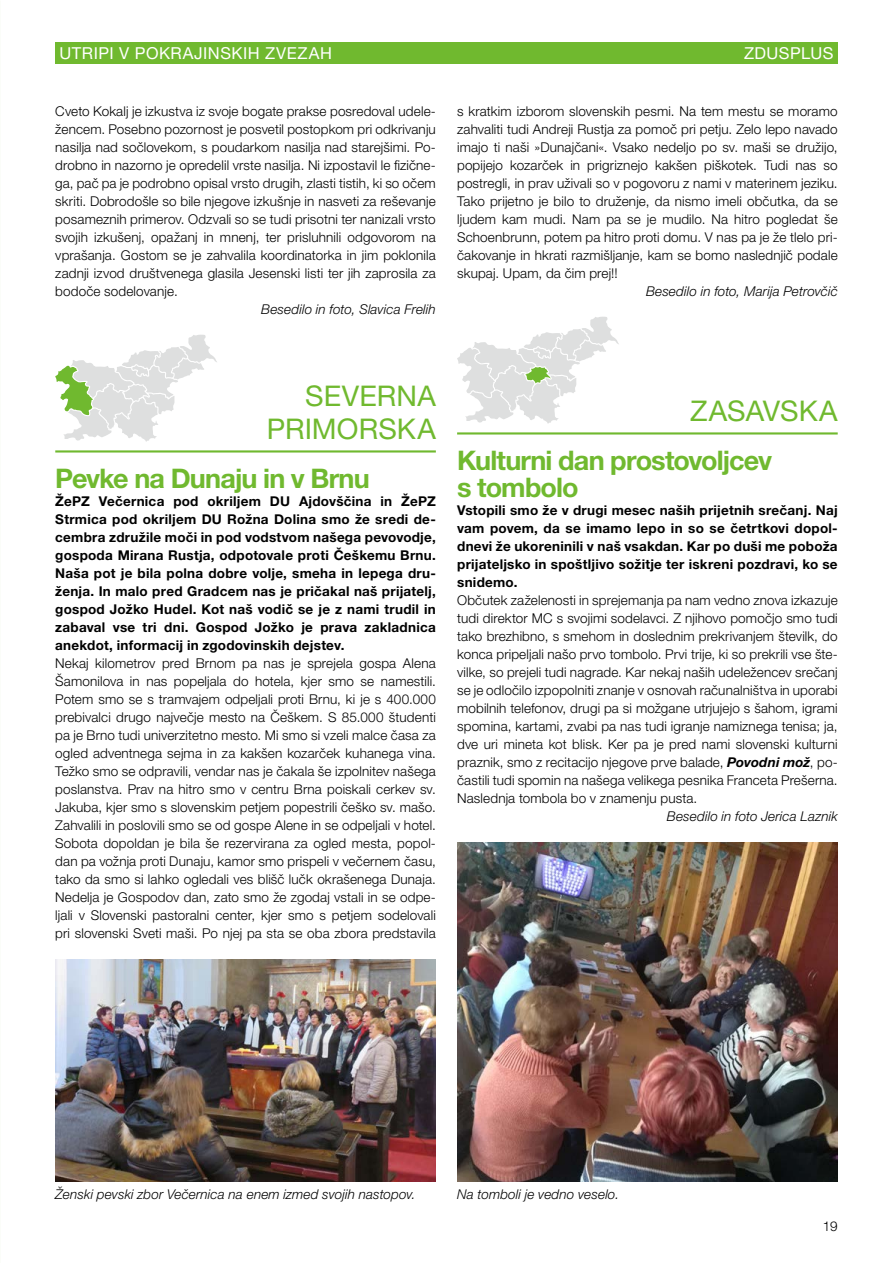
<style>
.page{position:relative;width:893px;height:1263px;background:#fff}
.page>*{position:absolute;margin:0;border:0;box-sizing:border-box;transform-origin:0 0}
.pokrajina{font:28.5px/33px "Helvetica Neue LT Pro";letter-spacing:.005em;color:#70b92f;text-align:right}
.Naslov_mali{font:700 27px/27px "Helvetica Neue LT Pro";letter-spacing:-.03em;color:#70b92f}
.PASICA{font:16.5px "Helvetica Neue LT Pro";letter-spacing:.03em;color:#fff}
.BODY{font:300 13.5px/18px "Helvetica Neue LT Pro";letter-spacing:.01em;color:#000;text-align:justify}
.BODY-2{font:700 13.5px/18px "Helvetica Neue LT Pro";letter-spacing:.02em;color:#000;text-align:justify}
.Avtor{font:italic 300 13.5px "Helvetica Neue LT Pro";letter-spacing:.01em;color:#000}
.PODPIS{font:italic 300 13.5px "Helvetica Neue LT Pro";letter-spacing:.01em;color:#000}
.s1{font-weight:700;font-style:italic}
</style>
<div class="page">
<div style="left:55px;top:43px;width:783px;height:21px;background:#70b92f"></div>
<svg style="left:55px;top:335px;width:162px;height:107px"></svg>
<hr style="left:55px;top:450px;width:381px;height:2px;background:#70b92f">
<svg style="left:457px;top:317px;width:162px;height:107px"></svg>
<hr style="left:457px;top:432px;width:381px;height:2px;background:#70b92f">
<img style="left:55px;top:959px;width:381px;height:222px">
<img style="left:457px;top:842px;width:381px;height:339px">
<p class="PASICA" style="left:60px;top:43px;width:274px">UTRIPI V POKRAJINSKIH ZVEZAH</p>
<p class="PASICA" style="left:744px;top:43px;width:91px">ZDUSPLUS</p>
<p class="BODY" style="left:55px;top:102px;width:382px">Cveto Kokalj je izkustva iz svoje bogate prakse posredoval udele&shy;žencem. Posebno pozornost je posvetil postopkom pri odkrivanju nasilja nad sočlovekom, s poudarkom nasilja nad starejšimi. Po&shy;drobno in nazorno je opredelil vrste nasilja. Ni izpostavil le fizične&shy;ga, pač pa je podrobno opisal vrsto drugih, zlasti tistih, ki so očem skriti. Dobrodošle so bile njegove izkušnje in nasveti za reševanje posameznih primerov. Odzvali so se tudi prisotni ter nanizali vrsto svojih izkušenj, opažanj in mnenj, ter prisluhnili odgovorom na vprašanja. Gostom se je zahvalila koordinatorka in jim poklonila zadnji izvod društvenega glasila Jesenski listi ter jih zaprosila za bodoče sodelovanje.</p>
<p class="Avtor" style="left:261px;top:301px;width:176px">Besedilo in foto, Slavica Frelih</p>
<p class="BODY" style="left:457px;top:102px;width:382px">s kratkim izborom slovenskih pesmi. Na tem mestu se moramo zahvaliti tudi Andreji Rustja za pomoč pri petju. Zelo lepo navado imajo ti naši »Dunajčani«. Vsako nedeljo po sv. maši se družijo, popijejo kozarček in prigriznejo kakšen piškotek. Tudi nas so postregli, in prav uživali so v pogovoru z nami v materinem jeziku.<br>Tako prijetno je bilo to druženje, da nismo imeli občutka, da se ljudem kam mudi. Nam pa se je mudilo. Na hitro pogledat še Schoenbrunn, potem pa hitro proti domu. V nas pa je že tlelo pri&shy;čakovanje in hkrati razmišljanje, kam se bomo naslednjič podale skupaj. Upam, da čim prej!!</p>
<p class="Avtor" style="left:646px;top:283px;width:193px">Besedilo in foto, Marija Petrovčič</p>
<p class="pokrajina" style="left:267px;top:379px;width:170px">SEVERNA<br>PRIMORSKA</p>
<p class="Naslov_mali" style="left:55px;top:464px;width:316px">Pevke na Dunaju in v Brnu</p>
<p class="BODY-2" style="left:55px;top:492px;width:382px">ŽePZ Večernica pod okriljem DU Ajdovščina in ŽePZ Strmica pod okriljem DU Rožna Dolina smo že sredi de&shy;cembra združile moči in pod vodstvom našega pevovodje, gospoda Mirana Rustja, odpotovale proti Češkemu Brnu.<br>Naša pot je bila polna dobre volje, smeha in lepega dru&shy;ženja. In malo pred Gradcem nas je pričakal naš prijatelj, gospod Jožko Hudel. Kot naš vodič se je z nami trudil in zabaval vse tri dni. Gospod Jožko je prava zakladnica anekdot, informacij in zgodovinskih dejstev.</p>
<p class="BODY" style="left:55px;top:654px;width:382px">Nekaj kilometrov pred Brnom pa nas je sprejela gospa Alena Šamonilova in nas popeljala do hotela, kjer smo se namestili.<br>Potem smo se s tramvajem odpeljali proti Brnu, ki je s 400.000 prebivalci drugo največje mesto na Češkem. S 85.000 študenti pa je Brno tudi univerzitetno mesto. Mi smo si vzeli malce časa za ogled adventnega sejma in za kakšen kozarček kuhanega vina.<br>Težko smo se odpravili, vendar nas je čakala še izpolnitev našega poslanstva. Prav na hitro smo v centru Brna poiskali cerkev sv.<br>Jakuba, kjer smo s slovenskim petjem popestrili češko sv. mašo.<br>Zahvalili in poslovili smo se od gospe Alene in se odpeljali v hotel.<br>Sobota dopoldan je bila še rezervirana za ogled mesta, popol&shy;dan pa vožnja proti Dunaju, kamor smo prispeli v večernem času, tako da smo si lahko ogledali ves blišč lučk okrašenega Dunaja.<br>Nedelja je Gospodov dan, zato smo že zgodaj vstali in se odpe&shy;ljali v Slovenski pastoralni center, kjer smo s petjem sodelovali pri slovenski Sveti maši. Po njej pa sta se oba zbora predstavila</p>
<p class="pokrajina" style="left:690px;top:394px;width:149px">ZASAVSKA</p>
<p class="Naslov_mali" style="left:457px;top:446px;width:317px">Kulturni dan prostovoljcev s tombolo</p>
<p class="BODY-2" style="left:457px;top:501px;width:382px">Vstopili smo že v drugi mesec naših prijetnih srečanj. Naj vam povem, da se imamo lepo in so se četrtkovi dopol&shy;dnevi že ukoreninili v naš vsakdan. Kar po duši me poboža prijateljsko in spoštljivo sožitje ter iskreni pozdravi, ko se snidemo.</p>
<p class="BODY" style="left:457px;top:591px;width:382px">Občutek zaželenosti in sprejemanja pa nam vedno znova izkazuje tudi direktor MC s svojimi sodelavci. Z njihovo pomočjo smo tudi tako brezhibno, s smehom in doslednim prekrivanjem številk, do konca pripeljali našo prvo tombolo. Prvi trije, ki so prekrili vse šte&shy;vilke, so prejeli tudi nagrade. Kar nekaj naših udeležencev srečanj se je odločilo izpopolniti znanje v osnovah računalništva in uporabi mobilnih telefonov, drugi pa si možgane utrjujejo s šahom, igrami spomina, kartami, zvabi pa nas tudi igranje namiznega tenisa; ja, dve uri mineta kot blisk. Ker pa je pred nami slovenski kulturni praznik, smo z recitacijo njegove prve balade, <span class="s1">Povodni mož</span>, po&shy;častili tudi spomin na našega velikega pesnika Franceta Prešerna.<br>Naslednja tombola bo v znamenju pusta.</p>
<p class="Avtor" style="left:667px;top:808px;width:172px">Besedilo in foto Jerica Laznik</p>
<p class="PODPIS" style="left:55px;top:1186px;width:362px">Ženski pevski zbor Večernica na enem izmed svojih nastopov.</p>
<p class="PODPIS" style="left:457px;top:1186px;width:163px">Na tomboli je vedno veselo.</p>
<p class="BODY" style="left:823px;top:1217px;width:17px">19</p>
</div>
